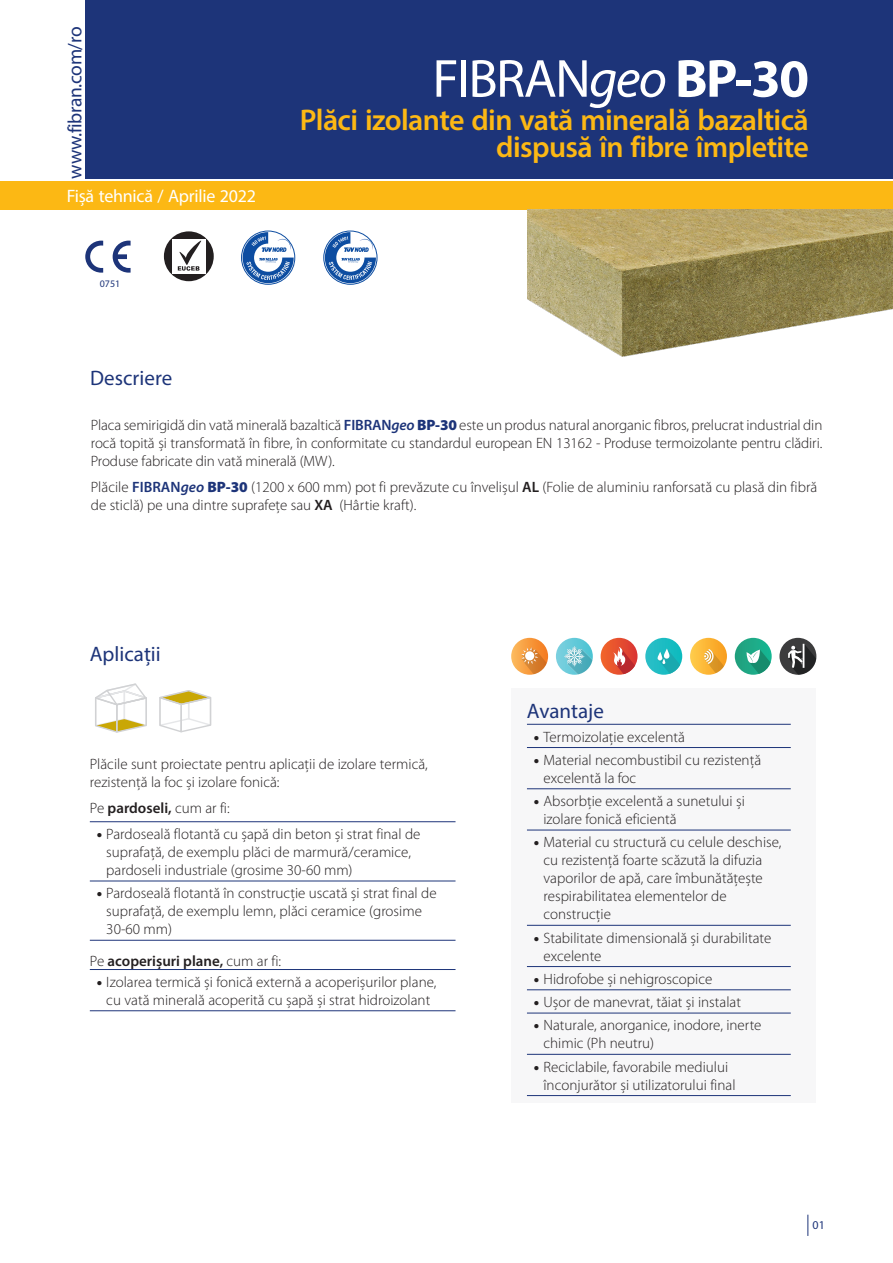
<style>
.page{position:relative;width:893px;height:1263px;background:#fff}
.page>*{position:absolute;margin:0;border:0;box-sizing:border-box;transform-origin:0 0}
.t1{font:54px "Myriad Pro";letter-spacing:-.03em;color:#fff}
.Privzeto{font:600 30px/27px "Myriad Pro";letter-spacing:-.02em;color:#fcb814;text-align:right}
.t2{font:21px "Myriad Pro";color:#1d3479}
.Privzeto-2{font:19.5px "Myriad Pro";letter-spacing:-.02em;color:#1d3479}
.Privzeto-3{font:18px "Myriad Pro";letter-spacing:-.015em;color:#fff}
.t3{font:300 15px/18px "Myriad Pro";color:#231f20}
.t4{font:600 15px "Myriad Pro";color:#231f20}
.t5{font:12px "Myriad Pro";color:#1d3479}
.t6{font:10.05px "Myriad Pro";color:#1d3479}
.s1{font-style:italic}
.s2{font-weight:700}
.s3{font-weight:600;color:#1d3479}
.s4{font-weight:600;font-style:italic;color:#1d3479}
.s5{font-weight:900;color:#1d3479}
.s6{font-weight:600}
.s7{font-weight:900}
.s8{font-weight:300}
</style>
<div class="page">
<div style="left:85px;top:0;width:808px;height:179px;background:#1d3479"></div>
<div style="left:0;top:182px;width:893px;height:28px;background:#fcb814"></div>
<img style="left:527px;top:210px;width:366px;height:147px">
<svg style="left:807px;top:1215px;width:1px;height:21px"></svg>
<svg style="left:164px;top:231px;width:50px;height:50px"></svg>
<div style="left:172px;top:239px;width:33px;height:34px;background:#fff"></div>
<svg style="left:178px;top:240px;width:23px;height:31px"></svg>
<svg style="left:85px;top:241px;width:18px;height:32px"></svg>
<svg style="left:113px;top:241px;width:18px;height:32px"></svg>
<svg style="left:325px;top:232px;width:51px;height:51px"></svg>
<div style="left:241px;top:231px;width:54px;height:53px;border:1px solid #0d4da1;border-radius:50%"></div>
<svg style="left:243px;top:232px;width:51px;height:51px"></svg>
<svg style="left:645px;top:638px;width:37px;height:37px"></svg>
<svg style="left:657px;top:648px;width:23px;height:26px"></svg>
<svg style="left:664px;top:648px;width:5px;height:11px"></svg>
<svg style="left:690px;top:638px;width:37px;height:37px"></svg>
<svg style="left:704px;top:649px;width:20px;height:24px"></svg>
<svg style="left:735px;top:638px;width:37px;height:37px"></svg>
<svg style="left:746px;top:649px;width:25px;height:25px"></svg>
<div style="left:601px;top:638px;width:36px;height:37px;background:linear-gradient(to right,#f1672c,#da3733);border-radius:18px"></div>
<svg style="left:613px;top:647px;width:22px;height:27px"></svg>
<div style="left:779px;top:638px;width:37px;height:37px;background:#3c3c3d;border-radius:50%"></div>
<svg style="left:788px;top:644px;width:28px;height:31px"></svg>
<svg style="left:511px;top:638px;width:37px;height:37px"></svg>
<svg style="left:521px;top:647px;width:26px;height:27px"></svg>
<svg style="left:556px;top:638px;width:37px;height:37px"></svg>
<hr style="left:90px;top:821px;width:365px;height:1px;background:#1d3479">
<hr style="left:90px;top:881px;width:365px;height:1px;background:#1d3479">
<hr style="left:90px;top:940px;width:365px;height:1px;background:#1d3479">
<svg style="left:95px;top:683px;width:52px;height:50px"></svg>
<svg style="left:159px;top:690px;width:53px;height:43px"></svg>
<hr style="left:90px;top:969px;width:365px;height:1px;background:#1d3479">
<hr style="left:90px;top:1010px;width:365px;height:1px;background:#1d3479">
<div style="left:511px;top:689px;width:304px;height:414px;background:#f7f7f8"></div>
<hr style="left:527px;top:724px;width:264px;height:1px;background:#1d3479">
<hr style="left:527px;top:747px;width:264px;height:1px;background:#1d3479">
<hr style="left:527px;top:788px;width:264px;height:1px;background:#1d3479">
<hr style="left:527px;top:830px;width:264px;height:1px;background:#1d3479">
<hr style="left:527px;top:925px;width:264px;height:1px;background:#1d3479">
<hr style="left:527px;top:966px;width:264px;height:1px;background:#1d3479">
<hr style="left:527px;top:989px;width:264px;height:1px;background:#1d3479">
<hr style="left:527px;top:1013px;width:264px;height:1px;background:#1d3479">
<hr style="left:527px;top:1054px;width:264px;height:1px;background:#1d3479">
<hr style="left:527px;top:1095px;width:264px;height:1px;background:#1d3479">
<p class="Privzeto-2" style="left:63px;top:179px;width:153px;rotate:-90deg">www.fibran.com/ro</p>
<p class="Privzeto-3" style="left:67px;top:185px;width:191px">Fișă tehnică / Aprilie 2022</p>
<p class="t6" style="left:100px;top:277px;width:22px">0751</p>
<p class="t2" style="left:90px;top:365px;width:84px">Descriere</p>
<p class="t1" style="left:432px;top:45px;width:378px">FIBRAN<span class="s1">geo</span> <span class="s2">BP-30</span></p>
<p class="Privzeto" style="left:300px;top:106px;width:511px">Plăci izolante din vată minerală bazaltică dispusă în fibre împletite</p>
<p class="t3" style="left:91px;top:416px;width:733px;text-align:justify">Placa semirigidă din vată minerală bazaltică <span class="s3">FIBRAN</span><span class="s4">geo</span> <span class="s5">ΒP-30</span> este un produs natural anorganic fibros, prelucrat industrial din rocă topită și transformată în fibre, în conformitate cu standardul european EN 13162 - Produse termoizolante pentru clădiri.<br>Produse fabricate din vată minerală (MW).</p>
<p class="t3" style="left:91px;top:478px;width:728px">Plăcile <span class="s3">FIBRAN</span><span class="s4">geo</span> <span class="s5">ΒP-30</span> (1200 x 600 mm) pot fi prevăzute cu învelișul <span class="s6">AL</span> (Folie de aluminiu ranforsată cu plasă din fibră de sticlă) pe una dintre suprafețe sau <span class="s6">XA</span> (Hârtie kraft).</p>
<p class="t2" style="left:90px;top:641px;width:73px">Aplicații</p>
<p class="t3" style="left:90px;top:755px;width:340px">Plăcile sunt proiectate pentru aplicații de izolare termică, rezistență la foc și izolare fonică:</p>
<p class="t3" style="left:90px;top:799px;width:141px">Pe <span class="s6">pardoseli,</span> cum ar fi:</p>
<p class="t3" style="left:106px;top:825px;width:316px;text-indent:-10px"><span class="s7">•</span> Pardoseală flotantă cu șapă din beton și strat final de suprafață, de exemplu plăci de marmură/ceramice, pardoseli industriale (grosime 30-60 mm)</p>
<p class="t3" style="left:106px;top:884px;width:332px;text-indent:-10px"><span class="s7">•</span> Pardoseală flotantă în construcție uscată și strat final de suprafață, de exemplu lemn, plăci ceramice (grosime<br>30-60 mm)</p>
<p class="t4" style="left:90px;top:951px;width:193px"><span class="s8">Pe</span> acoperișuri plane, <span class="s8">cum ar fi:</span></p>
<p class="t3" style="left:97px;top:973px;width:341px;text-align:center"><span class="s7">•</span> Izolarea termică și fonică externă a acoperișurilor plane, cu vată minerală acoperită cu șapă și strat hidroizolant</p>
<p class="t2" style="left:527px;top:698px;width:78px">Avantaje</p>
<p class="t3" style="left:534px;top:728px;width:153px"><span class="s7">•</span> Termoizolație excelentă</p>
<p class="t3" style="left:543px;top:751px;width:219px;text-indent:-10px"><span class="s7">•</span> Material necombustibil cu rezistență excelentă la foc</p>
<p class="t3" style="left:543px;top:792px;width:203px;text-indent:-10px"><span class="s7">•</span> Absorbție excelentă a sunetului și izolare fonică eficientă</p>
<p class="t3" style="left:543px;top:833px;width:240px;text-indent:-10px"><span class="s7">•</span> Material cu structură cu celule deschise, cu rezistență foarte scăzută la difuzia vaporilor de apă, care îmbunătățește respirabilitatea elementelor de construcție</p>
<p class="t3" style="left:543px;top:929px;width:229px;text-indent:-10px"><span class="s7">•</span> Stabilitate dimensională și durabilitate excelente</p>
<p class="t3" style="left:534px;top:970px;width:180px"><span class="s7">•</span> Hidrofobe și nehigroscopice</p>
<p class="t3" style="left:534px;top:993px;width:209px"><span class="s7">•</span> Ușor de manevrat, tăiat și instalat</p>
<p class="t3" style="left:543px;top:1016px;width:220px;text-indent:-10px"><span class="s7">•</span> Naturale, anorganice, inodore, inerte chimic (Ph neutru)</p>
<p class="t3" style="left:543px;top:1058px;width:194px;text-indent:-10px"><span class="s7">•</span> Reciclabile, favorabile mediului înconjurător și utilizatorului final</p>
<p class="t5" style="left:812px;top:1217px;width:14px">01</p>
</div>
